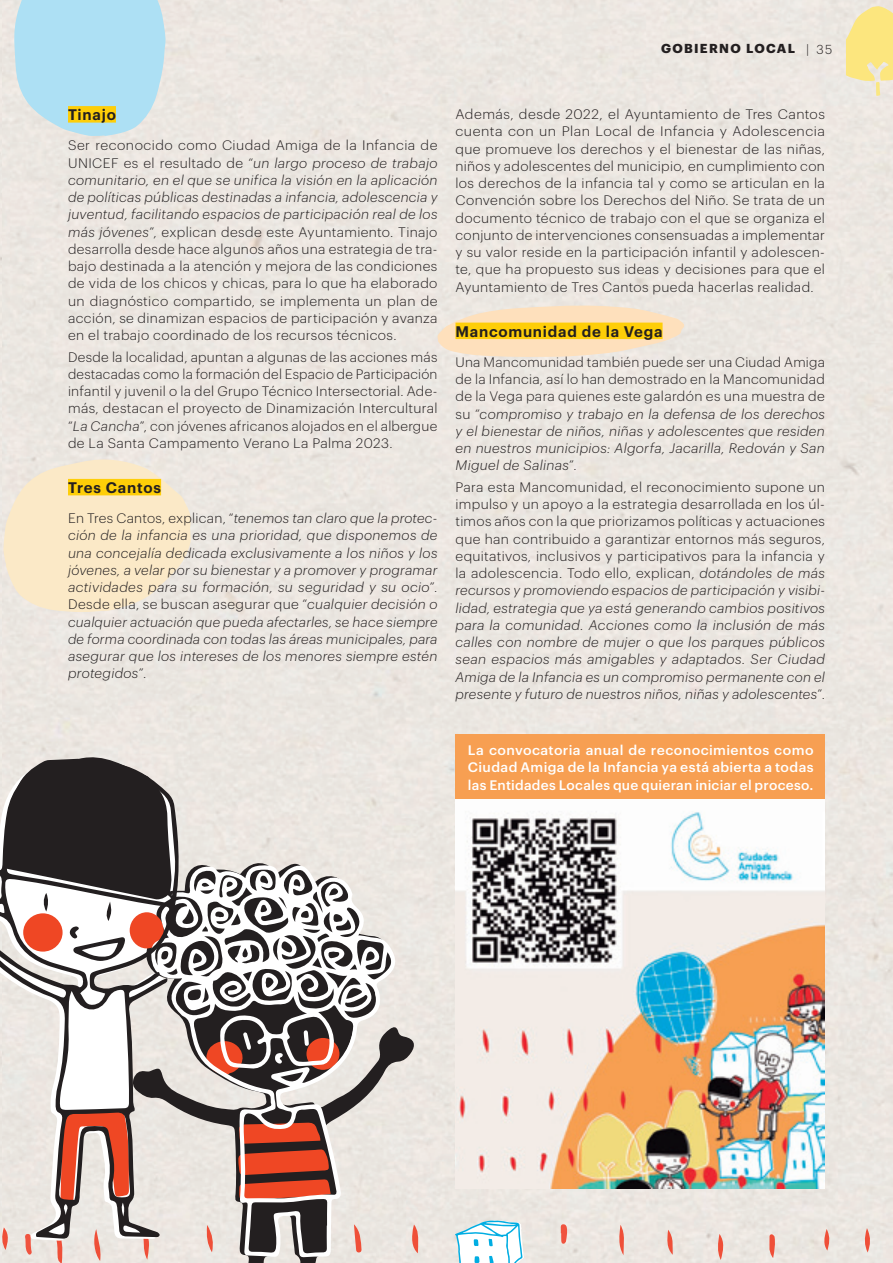
<style>
.page{position:relative;width:893px;height:1263px;background:#fff}
.page>*{position:absolute;margin:0;border:0;box-sizing:border-box;transform-origin:0 0}
.t1{font:600 15px "Graphik";letter-spacing:.05em;color:#231f20}
.t2{font:italic 300 13.5px/17.2px "Graphik";letter-spacing:.02em;color:#231f20;text-align:justify}
.t3{font:300 13.5px/17.2px "Graphik";letter-spacing:.025em;color:#231f20;text-align:justify;scale:1.04 1}
.t4{font:300 13.5px/17.2px "Graphik";letter-spacing:.025em;color:#231f20;text-align:justify}
.t5{font:500 13.5px/17.2px "Graphik";letter-spacing:.02em;color:#fff;text-align:justify;scale:1.04 1}
.t6{font:700 12.75px "Graphik";letter-spacing:.105em;color:#231f20}
.s1{font-weight:300}
.s2{font-style:italic}
.s3{font-style:normal}
</style>
<div class="page">
<div style="left:2px;top:0;width:891px;height:1263px;background:#ebe7e1"></div>
<svg style="left:14px;top:0;width:152px;height:136px;background:#b5e0f1"></svg>
<svg style="left:3px;top:459px;width:189px;height:153px;background:#f7e8cc"></svg>
<svg style="left:437px;top:305px;width:248px;height:52px;background:#f8e1c5"></svg>
<div style="left:68px;top:106px;width:48px;height:17px;background:#fece08"></div>
<div style="left:68px;top:479px;width:93px;height:16px;background:#fece08"></div>
<div style="left:455px;top:734px;width:370px;height:454px;background:#f79f52"></div>
<img style="left:455px;top:799px;width:370px;height:389px">
<svg style="left:1px;top:1241px;width:9px;height:9px"></svg>
<svg style="left:25px;top:1241px;width:7px;height:14px"></svg>
<svg style="left:54px;top:1241px;width:9px;height:22px"></svg>
<svg style="left:92px;top:1241px;width:10px;height:20px"></svg>
<svg style="left:416px;top:1224px;width:3px;height:29px"></svg>
<svg style="left:561px;top:1224px;width:6px;height:20px"></svg>
<svg style="left:618px;top:1225px;width:8px;height:30px"></svg>
<svg style="left:717px;top:1234px;width:8px;height:26px"></svg>
<svg style="left:767px;top:1234px;width:8px;height:24px"></svg>
<svg style="left:666px;top:1230px;width:8px;height:25px"></svg>
<svg style="left:864px;top:1228px;width:7px;height:24px"></svg>
<svg style="left:823px;top:1229px;width:8px;height:21px"></svg>
<svg style="left:455px;top:1220px;width:69px;height:43px"></svg>
<svg style="left:846px;top:6px;width:47px;height:90px;background:#f7e69c"></svg>
<svg style="left:132px;top:859px;width:284px;height:404px;background:#e1dad4"></svg>
<svg style="left:151px;top:863px;width:247px;height:394px"></svg>
<svg style="left:275px;top:1053px;width:8px;height:11px"></svg>
<svg style="left:304px;top:1030px;width:5px;height:16px"></svg>
<svg style="left:206px;top:1032px;width:45px;height:42px"></svg>
<svg style="left:0;top:760px;width:181px;height:479px;fill:#ebe6e1"></svg>
<svg style="left:3px;top:753px;width:169px;height:208px"></svg>
<div style="left:455px;top:323px;width:208px;height:16px;background:#fece08"></div>
<p class="t6" style="left:661px;top:39px;width:173px">GOBIERNO LOCAL <span class="s1">| 35</span></p>
<p class="t1" style="left:68px;top:103px;width:49px">Tinajo</p>
<p class="t3" style="left:68px;top:136px;width:357px">Ser reconocido como Ciudad Amiga de la Infancia de UNICEF es el resultado de “<span class="s2">un largo proceso de trabajo comunitario, en el que se unifica la visión en la aplicación de políticas públicas destinadas a infancia, adolescencia y juventud, facilitando espacios de participación real de los más jóvenes</span>”, explican desde este Ayuntamiento. Tinajo desarrolla desde hace algunos años una estrategia de tra&shy;bajo destinada a la atención y mejora de las condiciones de vida de los chicos y chicas, para lo que ha elaborado un diagnóstico compartido, se implementa un plan de acción, se dinamizan espacios de participación y avanza en el trabajo coordinado de los recursos técnicos.</p>
<p class="t4" style="left:68px;top:347px;width:371px">Desde la localidad, apuntan a algunas de las acciones más destacadas como la formación del Espacio de Participación infantil y juvenil o la del Grupo Técnico Intersectorial. Ade&shy;más, destacan el proyecto de Dinamización Intercultural “<span class="s2">La Cancha</span>”, con jóvenes africanos alojados en el albergue de La Santa Campamento Verano La Palma 2023.</p>
<p class="t1" style="left:68px;top:476px;width:95px">Tres Cantos</p>
<p class="t2" style="left:68px;top:509px;width:371px"><span class="s3">En Tres Cantos, explican, “</span>tenemos tan claro que la protec&shy;ción de la infancia es una prioridad, que disponemos de una concejalía dedicada exclusivamente a los niños y los jóvenes, a velar por su bienestar y a promover y programar actividades para su formación, su seguridad y su ocio<span class="s3">”.<br>Desde ella, se buscan asegurar que “</span>cualquier decisión o cualquier actuación que pueda afectarles, se hace siempre de forma coordinada con todas las áreas municipales, para asegurar que los intereses de los menores siempre estén protegidos<span class="s3">”.</span></p>
<p class="t3" style="left:455px;top:104px;width:357px">Además, desde 2022, el Ayuntamiento de Tres Cantos cuenta con un Plan Local de Infancia y Adolescencia que promueve los derechos y el bienestar de las niñas, niños y adolescentes del municipio, en cumplimiento con los derechos de la infancia tal y como se articulan en la Convención sobre los Derechos del Niño. Se trata de un documento técnico de trabajo con el que se organiza el conjunto de intervenciones consensuadas a implementar y su valor reside en la participación infantil y adolescen&shy;te, que ha propuesto sus ideas y decisiones para que el Ayuntamiento de Tres Cantos pueda hacerlas realidad.</p>
<p class="t1" style="left:455px;top:320px;width:209px">Mancomunidad de la Vega</p>
<p class="t2" style="left:455px;top:352px;width:371px"><span class="s3">Una Mancomunidad también puede ser una Ciudad Amiga de la Infancia, así lo han demostrado en la Mancomunidad de la Vega para quienes este galardón es una muestra de su “</span>compromiso y trabajo en la defensa de los derechos y el bienestar de niños, niñas y adolescentes que residen en nuestros municipios: Algorfa, Jacarilla, Redován y San Miguel de Salinas<span class="s3">”.</span></p>
<p class="t2" style="left:455px;top:477px;width:371px"><span class="s3">Para esta Mancomunidad, el reconocimiento supone un impulso y un apoyo a la estrategia desarrollada en los úl&shy;timos años con la que priorizamos políticas y actuaciones que han contribuido a garantizar entornos más seguros, equitativos, inclusivos y participativos para la infancia y la adolescencia. Todo ello, explican,</span> dotándoles de más recursos y promoviendo espacios de participación y visibi&shy;lidad, estrategia que ya está generando cambios positivos para la comunidad. Acciones como la inclusión de más calles con nombre de mujer o que los parques públicos sean espacios más amigables y adaptados. Ser Ciudad Amiga de la Infancia es un compromiso permanente con el presente y futuro de nuestros niños, niñas y adolescentes<span class="s3">”.</span></p>
<p class="t5" style="left:468px;top:740px;width:334px">La convocatoria anual de reconocimientos como Ciudad Amiga de la Infancia ya está abierta a todas las Entidades Locales que quieran iniciar el proceso.</p>
</div>
